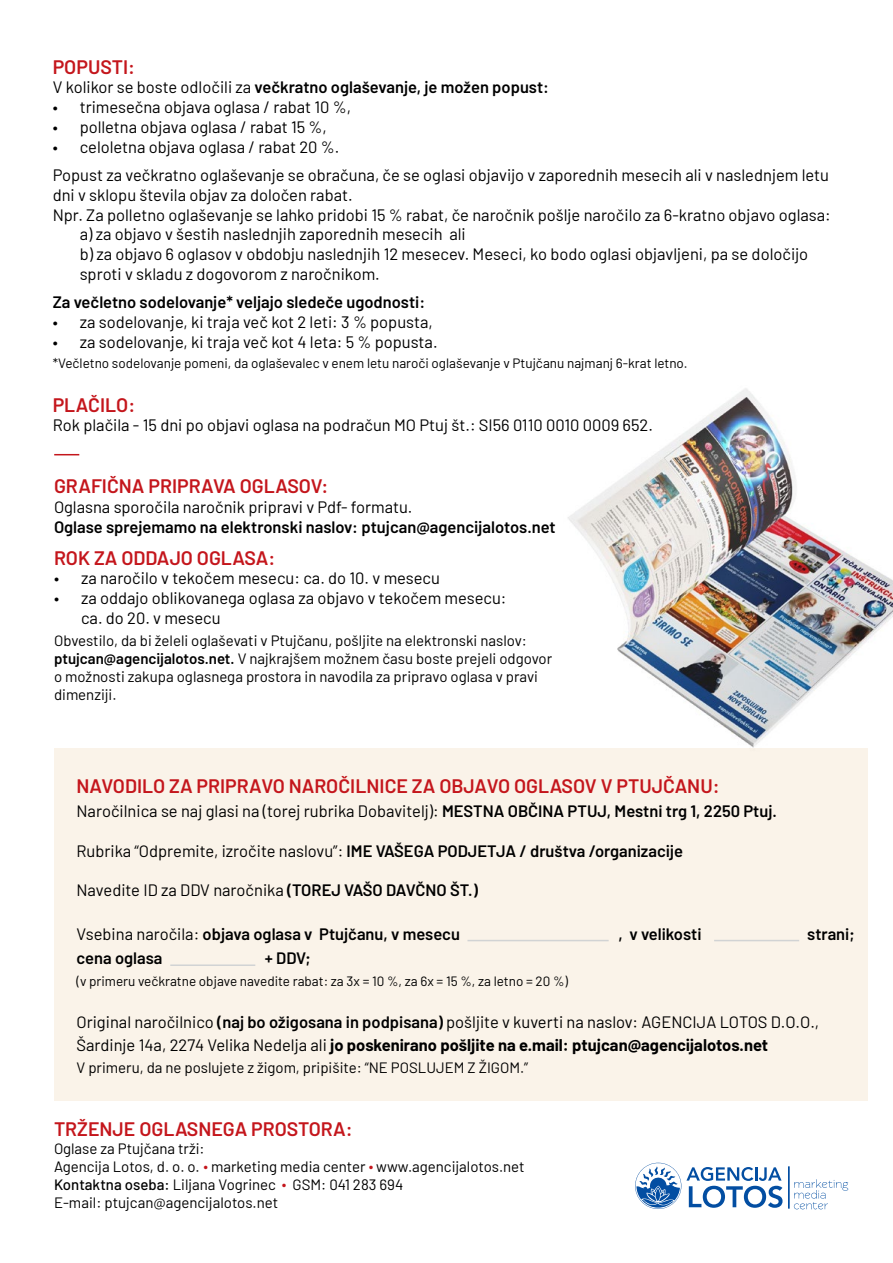
<style>
.page{position:relative;width:893px;height:1263px;background:#fff}
.page>*{position:absolute;margin:0;border:0;box-sizing:border-box;transform-origin:0 0}
.t1{font:600 19.5px "Barlow";color:#c4161c}
.t2{font:16.5px/28.3px "Barlow";color:#000}
.t3{font:600 16.5px "Barlow";color:#000}
.t4{font:15px/18px "Barlow";color:#000}
.t5{font:13.5px "Barlow";color:#000}
.s1{font-weight:400}
.s2{font-weight:600}
.s3{font-weight:700}
.s4{color:#c4161c}
.s5{font-weight:500}
</style>
<div class="page">
<div style="left:54px;top:748px;width:813px;height:353px;background:#faf3e9"></div>
<img style="left:568px;top:388px;width:325px;height:411px">
<svg style="left:635px;top:1162px;width:147px;height:47px"></svg>
<hr style="left:788px;top:1166px;width:2px;height:42px;background:#034ea2">
<svg style="left:794px;top:1179px;width:54px;height:30px"></svg>
<hr style="left:467px;top:940px;width:142px;height:1px;background:#d1d3d4">
<hr style="left:714px;top:940px;width:85px;height:1px;background:#d1d3d4">
<hr style="left:170px;top:964px;width:85px;height:2px;background:#d1d3d4">
<svg style="left:54px;top:454px;width:25px;height:1px"></svg>
<p class="t1" style="left:53px;top:52px;width:84px">POPUSTI:</p>
<p class="t3" style="left:53px;top:75px;width:498px"><span class="s1">V kolikor se boste odločili za</span> večkratno oglaševanje, je možen popust:</p>
<p class="t2" style="left:53px;top:92px;width:300px">• trimesečna objava oglasa / rabat 10 %,</p>
<p class="t2" style="left:53px;top:112px;width:276px">• polletna objava oglasa / rabat 15 %,</p>
<p class="t2" style="left:53px;top:131px;width:778px">• celoletna objava oglasa / rabat 20 %.<br>Popust za večkratno oglaševanje se obračuna, če se oglasi objavijo v zaporednih mesecih ali v naslednjem letu</p>
<p class="t2" style="left:53px;top:179px;width:301px">dni v sklopu števila objav za določen rabat.</p>
<p class="t2" style="left:53px;top:199px;width:780px">Npr. Za polletno oglaševanje se lahko pridobi 15 % rabat, če naročnik pošlje naročilo za 6-kratno objavo oglasa:</p>
<p class="t2" style="left:80px;top:219px;width:388px">a) za objavo v šestih naslednjih zaporednih mesecih ali</p>
<p class="t2" style="left:80px;top:239px;width:730px">b) za objavo 6 oglasov v obdobju naslednjih 12 mesecev. Meseci, ko bodo oglasi objavljeni, pa se določijo</p>
<p class="t2" style="left:80px;top:259px;width:302px">sproti v skladu z dogovorom z naročnikom.</p>
<p class="t3" style="left:53px;top:290px;width:374px">Za večletno sodelovanje* veljajo sledeče ugodnosti:</p>
<p class="t2" style="left:53px;top:307px;width:382px">• za sodelovanje, ki traja več kot 2 leti: 3 % popusta,</p>
<p class="t2" style="left:53px;top:327px;width:386px">• za sodelovanje, ki traja več kot 4 leta: 5 % popusta.</p>
<p class="t5" style="left:53px;top:354px;width:636px">*Večletno sodelovanje pomeni, da oglaševalec v enem letu naroči oglaševanje v Ptujčanu najmanj 6-krat letno.</p>
<p class="t1" style="left:53px;top:390px;width:84px">PLAČILO:</p>
<p class="t2" style="left:53px;top:410px;width:602px">Rok plačila - 15 dni po objavi oglasa na podračun MO Ptuj št.: SI56 0110 0010 0009 652.</p>
<p class="t1" style="left:54px;top:472px;width:276px">GRAFIČNA PRIPRAVA OGLASOV:</p>
<p class="t2" style="left:54px;top:491px;width:360px">Oglasna sporočila naročnik pripravi v Pdf- formatu.</p>
<p class="t3" style="left:54px;top:515px;width:503px">Oglase sprejemamo na elektronski naslov: ptujcan@agencijalotos.net</p>
<p class="t1" style="left:54px;top:543px;width:223px">ROK ZA ODDAJO OGLASA:</p>
<p class="t2" style="left:54px;top:563px;width:387px">• za naročilo v tekočem mesecu: ca. do 10. v mesecu</p>
<p class="t2" style="left:81px;top:587px;width:427px;line-height:19.8px;text-indent:-27px">• za oddajo oblikovanega oglasa za objavo v tekočem mesecu: ca. do 20. v mesecu</p>
<p class="t4" style="left:54px;top:631px;width:500px">Obvestilo, da bi želeli oglaševati v Ptujčanu, pošljite na elektronski naslov: <span class="s2">ptujcan@agencijalotos.net.</span> V najkrajšem možnem času boste prejeli odgovor o možnosti zakupa oglasnega prostora in navodila za pripravo oglasa v pravi dimenziji.</p>
<p class="t1" style="left:76px;top:772px;width:645px">NAVODILO ZA PRIPRAVO NAROČILNICE ZA OBJAVO OGLASOV V PTUJČANU:</p>
<p class="t2" style="left:76px;top:796px;width:702px">Naročilnica se naj glasi na (torej rubrika Dobavitelj): <span class="s2">MESTNA OBČINA PTUJ, Mestni trg 1, 2250 Ptuj.</span></p>
<p class="t3" style="left:76px;top:838px;width:608px"><span class="s1">Rubrika “Odpremite, izročite naslovu”:</span> IME VAŠEGA PODJETJA / društva /organizacije</p>
<p class="t2" style="left:76px;top:875px;width:403px">Navedite ID za DDV naročnika <span class="s2">(TOREJ VAŠO DAVČNO ŠT.)</span></p>
<p class="t3" style="left:76px;top:922px;width:385px"><span class="s1">Vsebina naročila:</span> objava oglasa v Ptujčanu, v mesecu</p>
<p class="t3" style="left:618px;top:922px;width:85px">, v velikosti</p>
<p class="t3" style="left:807px;top:922px;width:49px">strani;</p>
<p class="t3" style="left:76px;top:946px;width:88px">cena oglasa</p>
<p class="t3" style="left:265px;top:946px;width:47px">+ DDV;</p>
<p class="t5" style="left:76px;top:971px;width:493px">(v primeru večkratne objave navedite rabat: za 3x = 10 %, za 6x = 15 %, za letno = 20 %)</p>
<p class="t2" style="left:76px;top:1010px;width:744px;line-height:22.5px">Original naročilnico <span class="s2">(naj bo ožigosana in podpisana)</span> pošljite v kuverti na naslov: AGENCIJA LOTOS D.O.O.,<br>Šardinje 14a, 2274 Velika Nedelja ali <span class="s3">jo poskenirano pošljite na e.mail: ptujcan@agencijalotos.net</span></p>
<p class="t4" style="left:76px;top:1057px;width:453px">V primeru, da ne poslujete z žigom, pripišite: “NE POSLUJEM Z ŽIGOM.”</p>
<p class="t1" style="left:54px;top:1115px;width:300px">TRŽENJE OGLASNEGA PROSTORA:</p>
<p class="t4" style="left:54px;top:1139px;width:472px">Oglase za Ptujčana trži:<br>Agencija Lotos, d. o. o. <span class="s4">∙</span> marketing media center <span class="s4">∙</span> www.agencijalotos.net <span class="s5">Kontaktna oseba:</span> Liljana Vogrinec <span class="s4">∙</span> GSM: 041 283 694<br>E-mail: ptujcan@agencijalotos.net</p>
</div>
